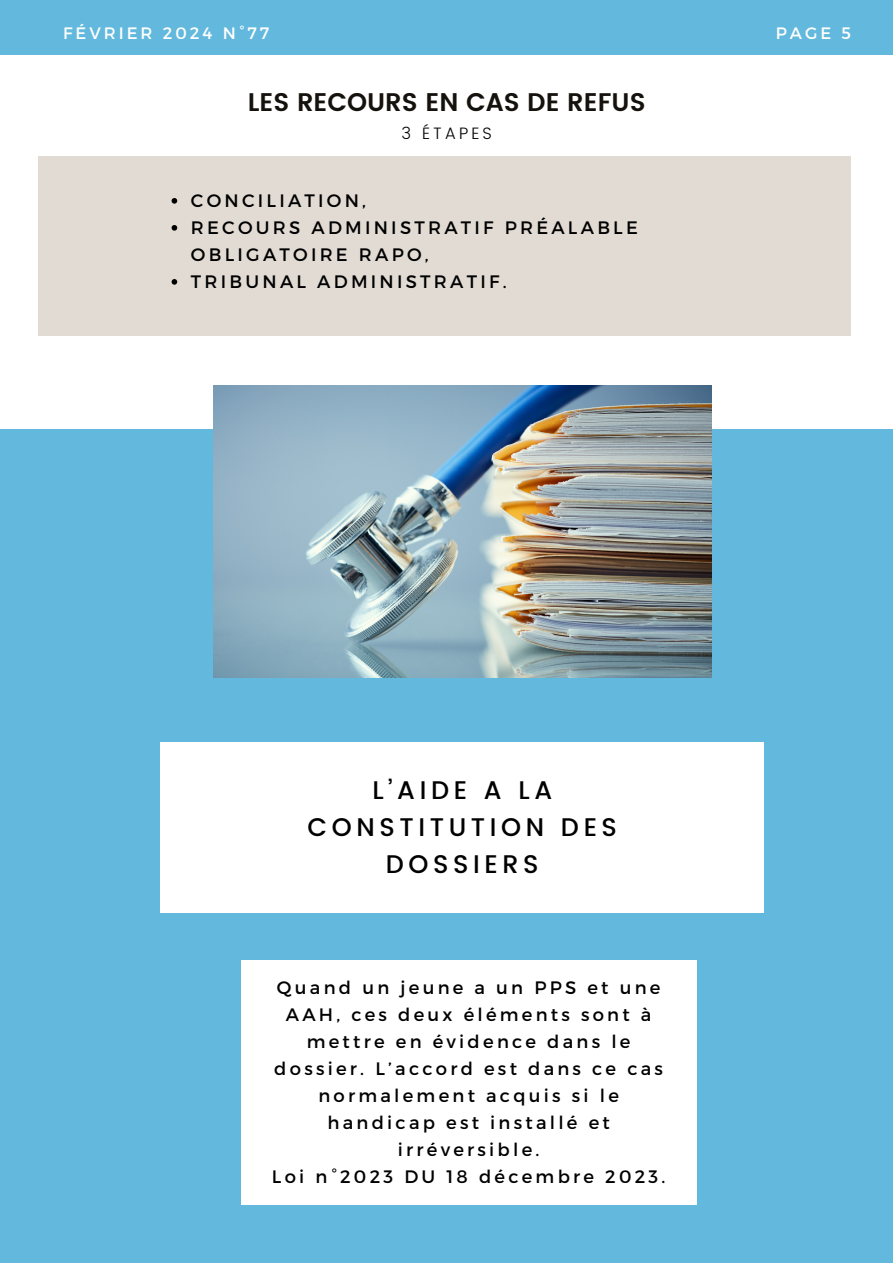
<style>
.page{position:relative;width:893px;height:1264px;background:#fff}
.page>*{position:absolute;margin:0;border:0;box-sizing:border-box;transform-origin:0 0}
.t1{font:500 25.5px/37.2px "Poppins";letter-spacing:.18em;color:#000;text-align:center}
.t2{font:600 25.5px "Poppins";color:#15120d}
.t3{font:18px/27px "Montserrat";letter-spacing:.18em;color:#000}
.t4{font:16.5px "Montserrat";letter-spacing:.18em;color:#fff}
.t5{font:300 16.5px "Poppins";letter-spacing:.18em;color:#000}
</style>
<div class="page">
<div style="left:0;top:429px;width:892px;height:834px;background:#63b9dd"></div>
<div style="left:160px;top:741px;width:604px;height:171px;background:#fff"></div>
<div style="left:241px;top:960px;width:455px;height:244px;background:#fff"></div>
<div style="left:0;top:0;width:892px;height:54px;background:#63b9dd"></div>
<div style="left:38px;top:156px;width:812px;height:180px;background:#e1dbd3"></div>
<img style="left:214px;top:385px;width:497px;height:292px">
<svg style="left:171px;top:198px;width:6px;height:6px"></svg>
<svg style="left:171px;top:225px;width:6px;height:6px"></svg>
<svg style="left:171px;top:279px;width:6px;height:6px"></svg>
<h2 class="t4" style="left:63px;top:23px;width:208px">FÉVRIER 2024 N°77</h2>
<h1 class="t4" style="left:775px;top:23px;width:77px">PAGE 5</h1>
<h2 class="t2" style="left:248px;top:87px;width:399px">LES RECOURS EN CAS DE REFUS</h2>
<h2 class="t5" style="left:401px;top:124px;width:92px">3 ÉTAPES</h2>
<p class="t3" style="left:191px;top:186px;width:177px">CONCILIATION,</p>
<p class="t3" style="left:191px;top:213px;width:448px">RECOURS ADMINISTRATIF PRÉALABLE<br>OBLIGATOIRE RAPO,</p>
<p class="t3" style="left:191px;top:267px;width:317px">TRIBUNAL ADMINISTRATIF.</p>
<p class="t1" style="left:307px;top:771px;width:311px">L’AIDE A LA<br>CONSTITUTION DES<br>DOSSIERS</p>
<h1 class="t3" style="left:274px;top:972px;width:390px;text-align:center">Quand un jeune a un PPS et une<br>AAH, ces deux éléments sont à mettre en évidence dans le dossier. L’accord est dans ce cas normalement acquis si le handicap est installé et irréversible.</h1>
<p class="t3" style="left:272px;top:1161px;width:395px">Loi n°2023 DU 18 décembre 2023.</p>
</div>
